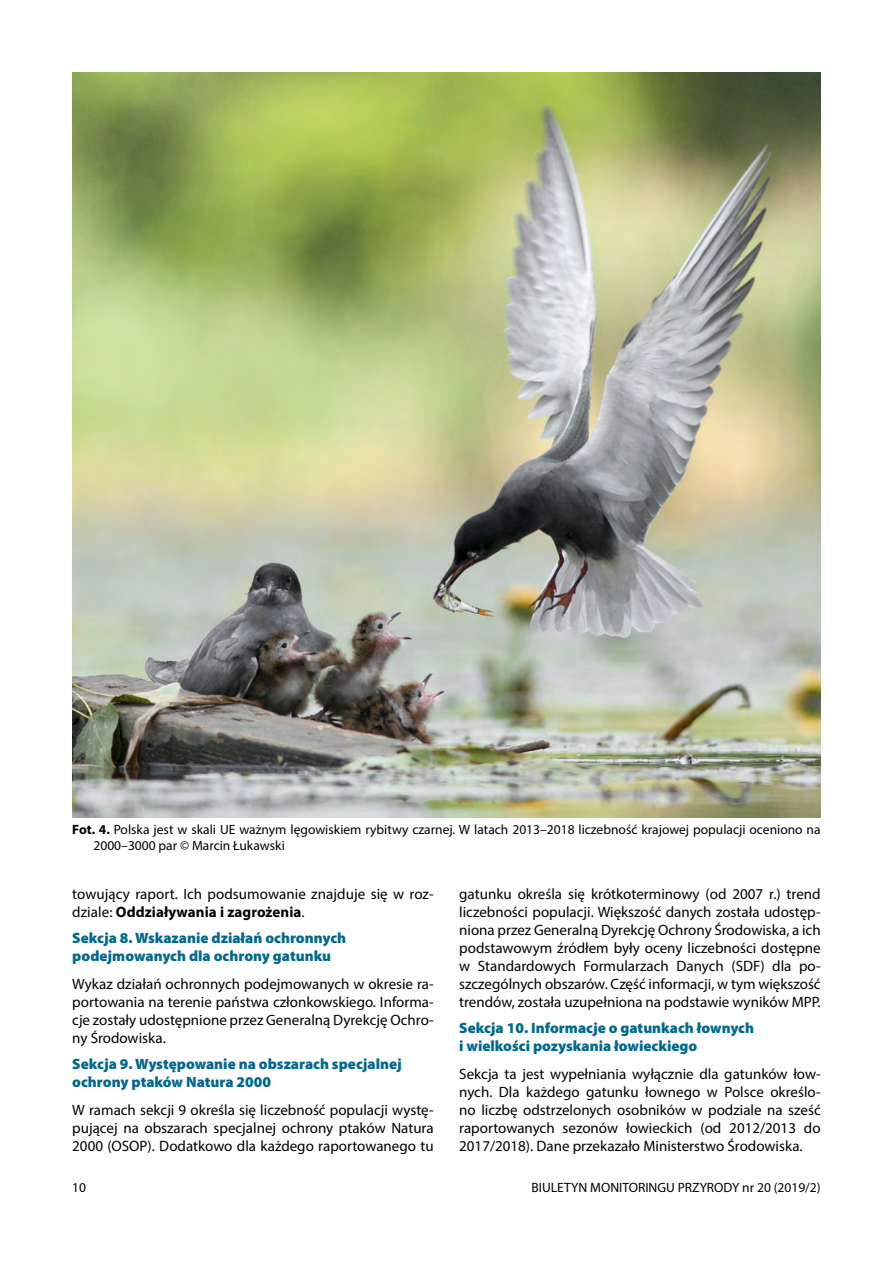
<style>
.page{position:relative;width:893px;height:1263px;background:#fff}
.page>*{position:absolute;margin:0;border:0;box-sizing:border-box;transform-origin:0 0}
.Podstawowy_akapitowy{font:15px/18px "Myriad Pro";color:#000;text-align:justify}
.Podtytuł_3{font:900 15px/18px "Myriad Pro";color:#00688e}
.Podpis_ryciny{font:13.5px/16.2px "Myriad Pro";color:#000}
.s1{font-weight:700}
</style>
<div class="page">
<img style="left:72px;top:72px;width:749px;height:745px">
<p class="Podpis_ryciny" style="left:94px;top:821px;width:729px;text-indent:-21px"><span class="s1">Fot. 4.</span> Polska jest w skali UE ważnym lęgowiskiem rybitwy czarnej. W latach 2013–2018 liczebność krajowej populacji oceniono na<br>2000–3000 par © Marcin Łukawski</p>
<p class="Podstawowy_akapitowy" style="left:72px;top:885px;width:363px">towujący raport. Ich podsumowanie znajduje się w roz&shy;dziale: <span class="s1">Oddziaływania i zagrożenia</span>.</p>
<p class="Podtytuł_3" style="left:72px;top:929px;width:275px">Sekcja 8. Wskazanie działań ochronnych podejmowanych dla ochrony gatunku</p>
<p class="Podstawowy_akapitowy" style="left:72px;top:975px;width:363px">Wykaz działań ochronnych podejmowanych w okresie ra&shy;portowania na terenie państwa członkowskiego. Informa&shy;cje zostały udostępnione przez Generalną Dyrekcję Ochro&shy;ny Środowiska.</p>
<p class="Podtytuł_3" style="left:72px;top:1055px;width:331px">Sekcja 9. Występowanie na obszarach specjalnej ochrony ptaków Natura 2000</p>
<p class="Podstawowy_akapitowy" style="left:72px;top:1101px;width:363px">W ramach sekcji 9 określa się liczebność populacji wystę&shy;pującej na obszarach specjalnej ochrony ptaków Natura 2000 (OSOP). Dodatkowo dla każdego raportowanego tu</p>
<p class="Podstawowy_akapitowy" style="left:459px;top:885px;width:363px">gatunku określa się krótkoterminowy (od 2007 r.) trend liczebności populacji. Większość danych została udostęp&shy;niona przez Generalną Dyrekcję Ochrony Środowiska, a ich podstawowym źródłem były oceny liczebności dostępne w Standardowych Formularzach Danych (SDF) dla po&shy;szczególnych obszarów. Część informacji, w tym większość trendów, została uzupełniona na podstawie wyników MPP.</p>
<p class="Podtytuł_3" style="left:459px;top:1019px;width:296px">Sekcja 10. Informacje o gatunkach łownych i wielkości pozyskania łowieckiego</p>
<p class="Podstawowy_akapitowy" style="left:459px;top:1065px;width:363px">Sekcja ta jest wypełniania wyłącznie dla gatunków łow&shy;nych. Dla każdego gatunku łownego w Polsce określo&shy;no liczbę odstrzelonych osobników w podziale na sześć raportowanych sezonów łowieckich (od 2012/2013 do 2017/2018). Dane przekazało Ministerstwo Środowiska.</p>
<p class="Podpis_ryciny" style="left:72px;top:1179px;width:15px">10</p>
<p class="Podpis_ryciny" style="left:532px;top:1179px;width:291px">BIULETYN MONITORINGU PRZYRODY nr 20 (2019/2)</p>
</div>
